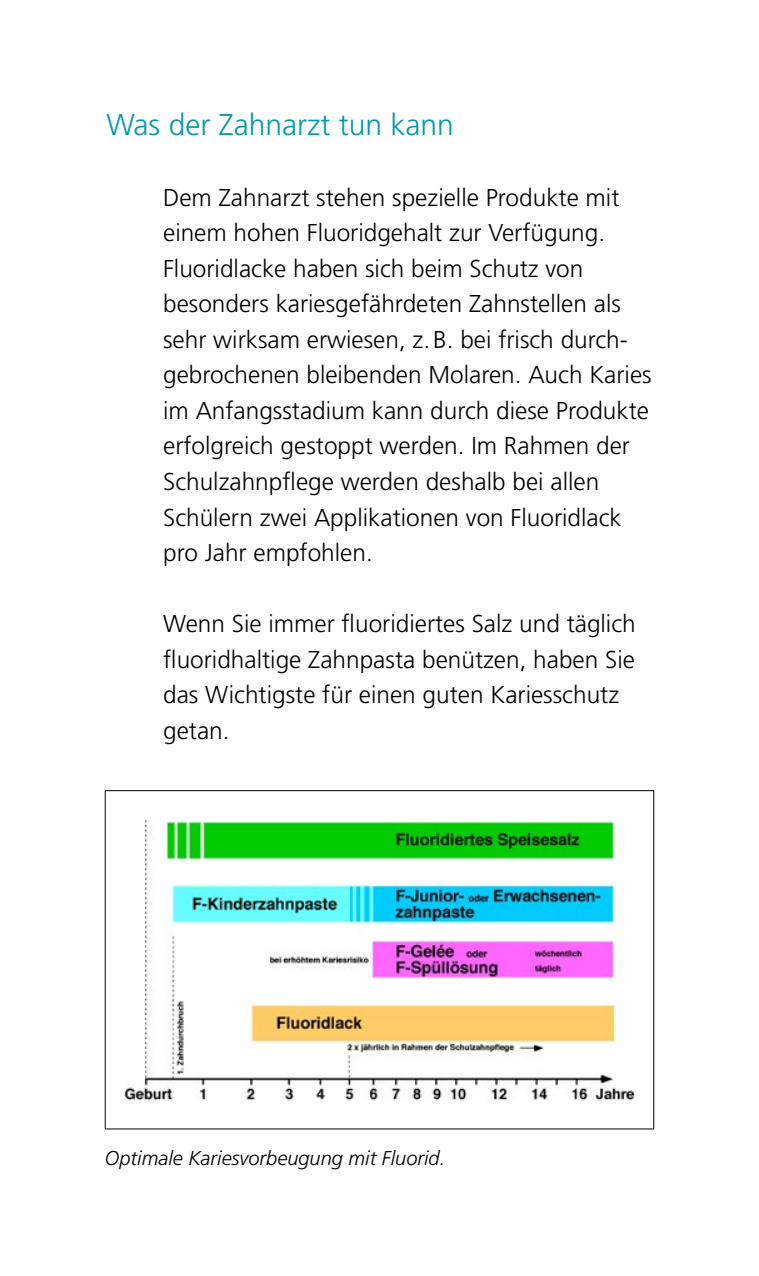
<style>
.page{position:relative;width:759px;height:1276px;background:#fff}
.page>*{position:absolute;margin:0;border:0;box-sizing:border-box;transform-origin:0 0}
.Grosse_Überschirft{font:300 30px "Frutiger LT";color:#0099a8}
.Grundtext_00{font:300 24.5px/35.5px "Frutiger LT";color:#000}
.Bildlegende{font:italic 300 20px "Frutiger LT";color:#000}
</style>
<div class="page">
<img style="left:124px;top:820px;width:511px;height:281px">
<p class="Grosse_Überschirft" style="left:106px;top:107px;width:349px">Was der Zahnarzt tun kann</p>
<p class="Grundtext_00" style="left:163px;top:180px;width:490px">Dem Zahnarzt stehen spezielle Produkte mit einem hohen Fluoridgehalt zur Verfügung.<br>Fluoridlacke haben sich beim Schutz von besonders kariesgefährdeten Zahnstellen als sehr wirksam erwiesen, z.B. bei frisch durch&shy;gebrochenen bleibenden Molaren. Auch Karies im Anfangsstadium kann durch diese Produkte erfolgreich gestoppt werden. Im Rahmen der Schulzahnpflege werden deshalb bei allen Schülern zwei Applikationen von Fluoridlack pro Jahr empfohlen.</p>
<p class="Grundtext_00" style="left:163px;top:606px;width:474px">Wenn Sie immer fluoridiertes Salz und täglich fluoridhaltige Zahnpasta benützen, haben Sie das Wichtigste für einen guten Kariesschutz getan.</p>
<p class="Bildlegende" style="left:105px;top:1146px;width:342px">Optimale Kariesvorbeugung mit Fluorid.</p>
</div>
